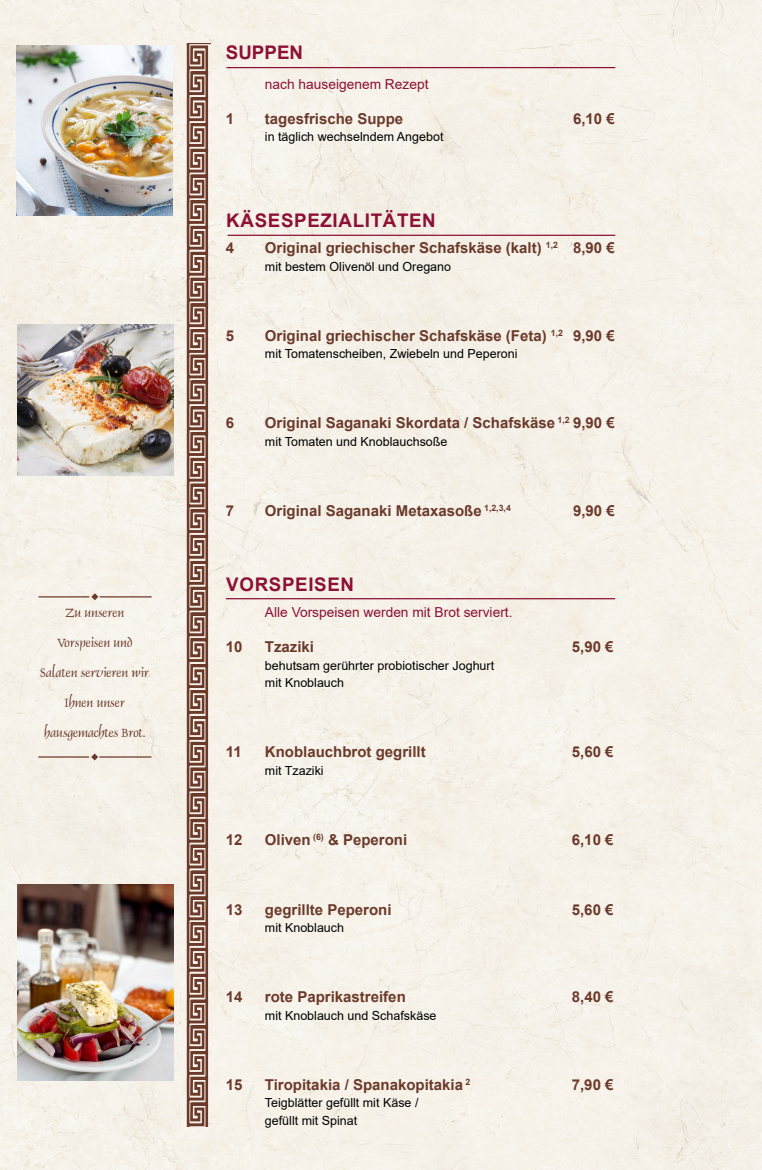
<style>
.page{position:relative;width:762px;height:1170px;background:#fff}
.page>*{position:absolute;margin:0;border:0;box-sizing:border-box;transform-origin:0 0}
.t1{font:700 18.75px "Arial";letter-spacing:.035em;color:#8c1134}
.t2{font:700 15px "Arial";color:#6b3a2b}
.t3{font:13.75px/30px "Dauphin Plain";color:#6b3a2b;text-align:center}
.t4{font:13.75px "Arial";color:#8c1134}
.t5{font:12.5px/17.5px "Arial";color:#000}
</style>
<div class="page">
<div style="left:0;top:0;width:762px;height:1169px;background:#f6f1e9"></div>
<svg style="left:186px;top:44px;width:24px;height:1082px;background:#aa8e82"></svg>
<img style="left:18px;top:324px;width:156px;height:151px">
<hr style="left:226px;top:67px;width:389px;height:1px;background:#8c1134">
<hr style="left:226px;top:598px;width:389px;height:1px;background:#8c1134">
<img style="left:18px;top:884px;width:156px;height:196px">
<hr style="left:227px;top:235px;width:388px;height:1px;background:#8c1134">
<hr style="left:39px;top:596px;width:50px;height:1px;background:#6b3a2b">
<svg style="left:91px;top:592px;width:8px;height:9px"></svg>
<hr style="left:100px;top:596px;width:52px;height:1px;background:#6b3a2b">
<hr style="left:38px;top:756px;width:51px;height:1px;background:#6b3a2b">
<svg style="left:90px;top:752px;width:9px;height:9px"></svg>
<hr style="left:99px;top:756px;width:52px;height:1px;background:#6b3a2b">
<img style="left:17px;top:45px;width:156px;height:170px">
<p class="t3" style="left:41px;top:597px;width:110px">Zu unseren<br>Vorspeisen und<br>Salaten servieren wir<br>Ihnen unser hausgemachtes Brot.</p>
<p class="t1" style="left:226px;top:39px;width:79px">SUPPEN</p>
<p class="t4" style="left:265px;top:74px;width:165px">nach hauseigenem Rezept</p>
<p class="t2" style="left:226px;top:108px;width:10px">1</p>
<p class="t2" style="left:265px;top:108px;width:140px">tagesfrische Suppe</p>
<p class="t2" style="left:573px;top:108px;width:43px">6,10 €</p>
<p class="t5" style="left:265px;top:128px;width:180px">in täglich wechselndem Angebot</p>
<p class="t1" style="left:226px;top:207px;width:43px">Käsespe</p>
<p class="t1" style="left:320px;top:207px;width:90px">zialitäten</p>
<p class="t2" style="left:226px;top:237px;width:10px">4</p>
<p class="t2" style="left:265px;top:237px;width:351px">Original griechischer Schafskäse (kalt) <sup>1,2</sup> 8,90 €</p>
<p class="t5" style="left:265px;top:257px;width:188px">mit bestem Olivenöl und Oregano</p>
<p class="t2" style="left:226px;top:325px;width:10px">5</p>
<p class="t2" style="left:265px;top:325px;width:351px">Original griechischer Schafskäse (Feta) <sup>1,2</sup> 9,90 €</p>
<p class="t5" style="left:265px;top:345px;width:254px">mit Tomatenscheiben, Zwiebeln und Peperoni</p>
<p class="t2" style="left:226px;top:412px;width:10px">6</p>
<p class="t2" style="left:265px;top:412px;width:351px">Original Saganaki Skordata / Schafskäse <sup>1,2</sup> 9,90 €</p>
<p class="t5" style="left:265px;top:432px;width:184px">mit Tomaten und Knoblauchsoße</p>
<p class="t2" style="left:226px;top:500px;width:10px">7</p>
<p class="t2" style="left:265px;top:500px;width:247px">Original Saganaki Metaxasoße <sup>1,2,3,4</sup></p>
<p class="t2" style="left:573px;top:500px;width:43px">9,90 €</p>
<p class="t1" style="left:226px;top:571px;width:57px">Vo rspe</p>
<p class="t1" style="left:308px;top:571px;width:20px">isen</p>
<p class="t4" style="left:265px;top:603px;width:249px">Alle Vorspeisen werden mit Brot serviert.</p>
<p class="t2" style="left:226px;top:636px;width:18px">10</p>
<p class="t2" style="left:265px;top:636px;width:51px">Tzaziki</p>
<p class="t2" style="left:572px;top:636px;width:43px">5,90 €</p>
<p class="t5" style="left:265px;top:656px;width:231px">behutsam gerührter probiotischer Joghurt mit Knoblauch</p>
<p class="t2" style="left:226px;top:741px;width:17px">11</p>
<p class="t2" style="left:265px;top:741px;width:162px">Knoblauchbrot gegrillt</p>
<p class="t2" style="left:572px;top:741px;width:43px">5,60 €</p>
<p class="t5" style="left:265px;top:761px;width:60px">mit Tzaziki</p>
<p class="t2" style="left:226px;top:828px;width:18px">12</p>
<p class="t2" style="left:265px;top:828px;width:144px">Oliven <sup>(6)</sup> &amp; Peperoni</p>
<p class="t2" style="left:572px;top:828px;width:43px">6,10 €</p>
<p class="t2" style="left:226px;top:898px;width:18px">13</p>
<p class="t2" style="left:265px;top:898px;width:128px">gegrillte Peperoni</p>
<p class="t2" style="left:572px;top:898px;width:43px">5,60 €</p>
<p class="t5" style="left:265px;top:919px;width:81px">mit Knoblauch</p>
<p class="t2" style="left:226px;top:986px;width:18px">14</p>
<p class="t2" style="left:265px;top:986px;width:142px">rote Paprikastreifen</p>
<p class="t2" style="left:572px;top:986px;width:43px">8,40 €</p>
<p class="t5" style="left:265px;top:1006px;width:173px">mit Knoblauch und Schafskäse</p>
<p class="t2" style="left:226px;top:1073px;width:18px">15</p>
<p class="t2" style="left:265px;top:1073px;width:207px">Tiropitakia / Spanakopitakia <sup>2</sup></p>
<p class="t2" style="left:572px;top:1073px;width:43px">7,90 €</p>
<p class="t5" style="left:265px;top:1094px;width:155px">Teigblätter gefüllt mit Käse / gefüllt mit Spinat</p>
</div>
